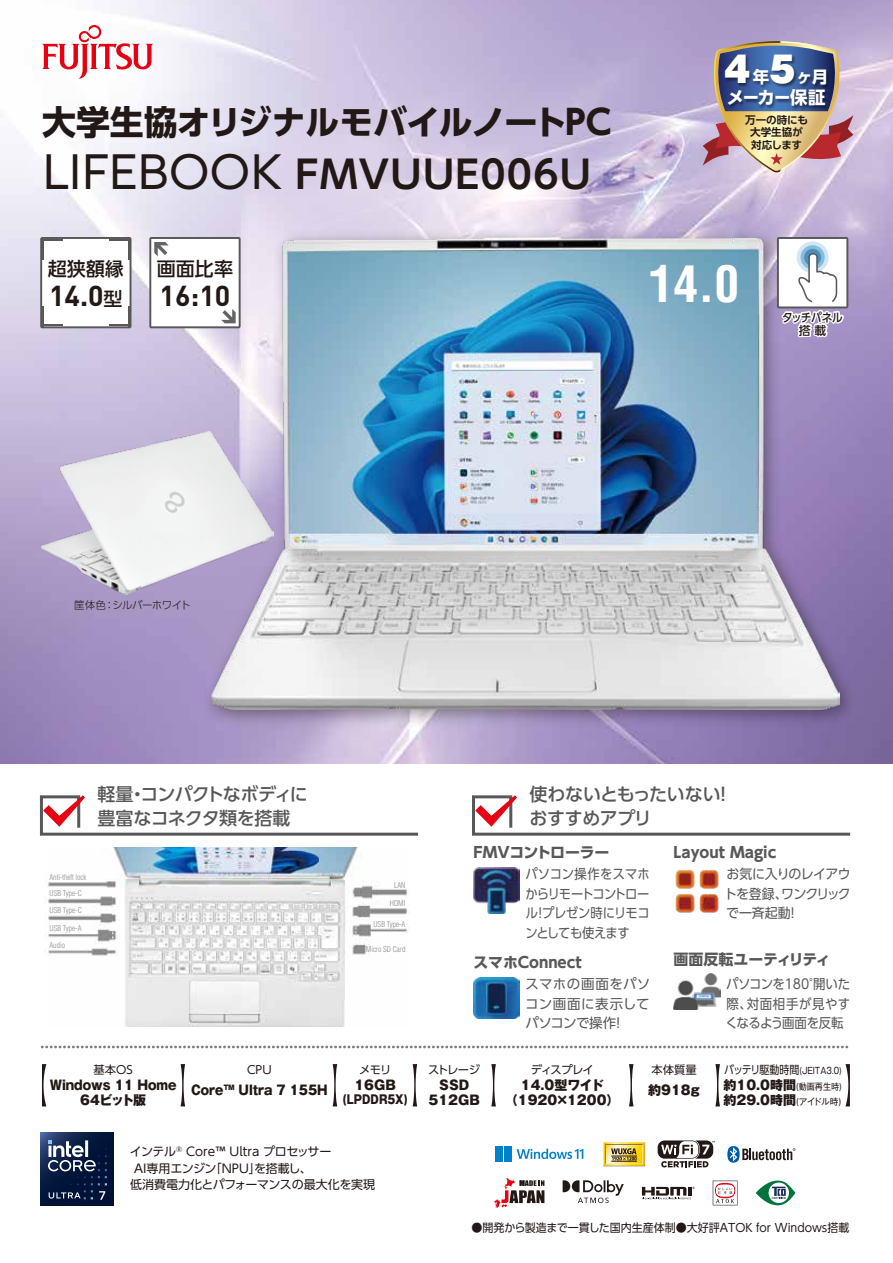
<style>
.page{position:relative;width:893px;height:1263px;background:#fff}
.page>*{position:absolute;margin:0;border:0;box-sizing:border-box;transform-origin:0 0}
.t1{font:700 condensed 49.5px "Helvetica";color:#fff}
.t2{font:700 38.1px "UD Shin Go Pro De";letter-spacing:.035em;color:#221815}
.t3{font:700 33.9px "UD Shin Go Pro";letter-spacing:-.02em;color:#221815}
.t4{font:700 28.5px "DIN Pro";color:#221815}
.t5{font:500 19.05px "UD Shin Go Pro";color:#221815}
.t6{font:500 18px/24px "UD Shin Go Pro";letter-spacing:-.025em;color:#595757}
.t7{font:700 17.4px "UD Shin Go Pro";letter-spacing:-.025em;color:#fff}
.t8{font:700 16.5px "UD Shin Go Pro";color:#fff}
.t9{font:700 15px "UD Shin Go Pro";color:#595757}
.t10{font:700 15px "UD Shin Go Pro";letter-spacing:-.02em;color:#595757}
.t11{font:13.5px/19.5px "UD Shin Go Pro";letter-spacing:-.015em;color:#595757;text-align:justify;scale:.91 1}
.t12{font:13.5px/19.5px "UD Shin Go Pro";letter-spacing:-.015em;color:#595757;text-align:justify;scale:.92 1}
.t13{font:13.5px/19.5px "UD Shin Go Pro";letter-spacing:-.015em;color:#595757;text-align:justify;scale:.96 1}
.t14{font:13.5px/19.5px "UD Shin Go Pro";letter-spacing:-.015em;color:#595757;text-align:justify}
.t15{font:800 12.9px/15.6px "Gothic MB101 Pro";color:#221815;text-align:center}
.t16{font:800 12.9px/15.6px "Gothic MB101 Pro";color:#221815;text-align:center;scale:.95 1}
.t17{font:800 12.9px "Gothic MB101 Pro";color:#221815;scale:.93 1}
.t18{font:12px "UD Shin Go Pro";letter-spacing:-.015em;color:#221815}
.t19{font:800 12px "Gothic MB101 Pro";color:#221815;scale:.86 1}
.t20{font:500 11.85px/12.9px "UD Shin Go Pro";letter-spacing:-.02em;color:#221815;text-align:center;scale:.9 1}
.t21{font:11.4px "UD Shin Go Pro";color:#221815;scale:.96 1}
.t22{font:11.25px "UD Shin Go Pro";letter-spacing:-.04em;color:#221815}
.t23{font:700 10.5px/12.8px "UD Shin Go Pro De";color:#221815;text-align:center}
.t24{font:300 10.5px "UD Shin Go Pro";letter-spacing:-.06em;color:#221815}
.t25{font:9px "Gothic MB101 Pro";color:#221815;scale:.88 1}
.t26{font:300 condensed 7.8px/16.6px "Helvetica";color:#898989}
.s1{font-family:"Fujitsu Infinity Pro";font-weight:400;font-size:49.5px}
.s2{font-family:"UD Shin Go Pro";font-weight:500;font-size:19.05px}
.s3{font-family:"Gothic MB101 Pro";font-weight:900;font-size:34.65px}
.s4{font-family:"UD Shin Go Pro";font-size:11.25px}
.s5{font-weight:400;font-size:9px}
</style>
<div class="page">
<img style="left:0;top:0;width:893px;height:764px">
<img style="left:195px;top:222px;width:669px;height:512px">
<img style="left:211px;top:238px;width:628px;height:472px">
<svg style="left:42px;top:25px;width:111px;height:54px"></svg>
<svg style="left:40px;top:795px;width:379px;height:41px"></svg>
<svg style="left:40px;top:237px;width:91px;height:91px"></svg>
<hr style="left:42px;top:239px;width:2px;height:20px;background:#595757">
<hr style="left:42px;top:239px;width:20px;height:2px;background:#595757">
<hr style="left:42px;top:324px;width:20px;height:2px;background:#595757">
<hr style="left:42px;top:306px;width:2px;height:20px;background:#595757">
<hr style="left:128px;top:239px;width:2px;height:20px;background:#595757">
<hr style="left:109px;top:239px;width:21px;height:2px;background:#595757">
<hr style="left:109px;top:324px;width:21px;height:2px;background:#595757">
<hr style="left:128px;top:306px;width:2px;height:20px;background:#595757">
<svg style="left:149px;top:237px;width:92px;height:91px"></svg>
<svg style="left:42px;top:1045px;width:807px;height:3px"></svg>
<img style="left:41px;top:431px;width:233px;height:163px">
<img style="left:45px;top:847px;width:363px;height:180px">
<svg style="left:40px;top:1132px;width:74px;height:73px;background:#0d2048"></svg>
<svg style="left:48px;top:1140px;width:59px;height:59px;background:#304160"></svg>
<svg style="left:563px;top:1180px;width:61px;height:23px"></svg>
<svg style="left:713px;top:1181px;width:24px;height:24px"></svg>
<svg style="left:494px;top:1178px;width:50px;height:30px"></svg>
<svg style="left:642px;top:1186px;width:52px;height:13px"></svg>
<svg style="left:727px;top:1146px;width:68px;height:16px"></svg>
<div style="left:496px;top:1146px;width:7px;height:7px;background:#0081cc"></div>
<div style="left:504px;top:1146px;width:8px;height:7px;background:#0081cc"></div>
<div style="left:496px;top:1154px;width:7px;height:8px;background:#0081cc"></div>
<div style="left:504px;top:1154px;width:8px;height:8px;background:#0081cc"></div>
<svg style="left:517px;top:1148px;width:66px;height:11px"></svg>
<svg style="left:603px;top:1142px;width:42px;height:24px"></svg>
<svg style="left:756px;top:1180px;width:39px;height:25px"></svg>
<div style="left:658px;top:1140px;width:41px;height:18px;background:#221815;border-radius:7px"></div>
<svg style="left:661px;top:1140px;width:54px;height:27px"></svg>
<svg style="left:181px;top:1064px;width:4px;height:42px"></svg>
<svg style="left:333px;top:1064px;width:4px;height:42px"></svg>
<svg style="left:413px;top:1064px;width:4px;height:42px"></svg>
<svg style="left:491px;top:1064px;width:5px;height:42px"></svg>
<svg style="left:629px;top:1064px;width:4px;height:42px"></svg>
<svg style="left:715px;top:1064px;width:5px;height:42px"></svg>
<svg style="left:845px;top:1064px;width:5px;height:42px"></svg>
<svg style="left:42px;top:1064px;width:4px;height:42px"></svg>
<svg style="left:472px;top:795px;width:379px;height:41px"></svg>
<img style="left:473px;top:867px;width:47px;height:46px">
<img style="left:675px;top:870px;width:44px;height:43px">
<img style="left:473px;top:977px;width:46px;height:41px">
<img style="left:673px;top:974px;width:47px;height:36px">
<svg style="left:703px;top:41px;width:150px;height:131px;background:#cdaba0"></svg>
<img style="left:721px;top:50px;width:113px;height:66px">
<svg style="left:777px;top:237px;width:71px;height:104px"></svg>
<h3 class="t3" style="left:42px;top:94px;width:571px">大学生協オリジナルモバイルノートPC</h3>
<h2 class="t2" style="left:42px;top:143px;width:550px"><span class="s1">LIFEBOOK</span> FMVUUE006U</h2>
<h3 class="t5" style="left:48px;top:253px;width:78px">超狭額縁</h3>
<h3 class="t4" style="left:49px;top:276px;width:75px">14.0<span class="s2">型</span></h3>
<h3 class="t5" style="left:157px;top:253px;width:78px">画面比率</h3>
<h3 class="t4" style="left:160px;top:276px;width:72px">16:10</h3>
<h3 class="t8" style="left:724px;top:64px;width:106px"><span class="s3">4</span>年<span class="s3">5</span>ヶ月</h3>
<h3 class="t7" style="left:727px;top:83px;width:100px">メーカー保証</h3>
<h3 class="t23" style="left:745px;top:113px;width:65px">万一の時にも大学生協が対応します</h3>
<h1 class="t1" style="left:649px;top:253px;width:92px">14.0</h1>
<h3 class="t20" style="left:782px;top:310px;width:69px">タッチパネル搭 載</h3>
<h3 class="t24" style="left:74px;top:597px;width:118px">筐体色：シルバーホワイト</h3>
<h3 class="t6" style="left:98px;top:781px;width:212px">軽量・コンパクトなボディに豊富なコネクタ類を搭載</h3>
<p class="t26" style="left:50px;top:869px;width:38px">Anti-theft lock<br>USB Type-C<br>USB Type-C</p>
<p class="t26" style="left:50px;top:920px;width:33px">USB Type-A<br>Audio</p>
<p class="t26" style="left:394px;top:876px;width:13px">LAN</p>
<p class="t26" style="left:390px;top:895px;width:17px">HDMI</p>
<p class="t26" style="left:373px;top:916px;width:33px">USB Type-A</p>
<p class="t26" style="left:366px;top:941px;width:41px">Micro SD Card</p>
<h3 class="t22" style="left:94px;top:1060px;width:41px">基本OS</h3>
<h3 class="t16" style="left:50px;top:1075px;width:135px">Windows 11 Home<br>64ビット版</h3>
<h3 class="t22" style="left:247px;top:1060px;width:26px">CPU</h3>
<h3 class="t17" style="left:191px;top:1079px;width:148px">Core™ Ultra 7 155H</h3>
<h3 class="t22" style="left:359px;top:1060px;width:34px">メモリ</h3>
<h3 class="t15" style="left:354px;top:1075px;width:43px">16GB</h3>
<h3 class="t19" style="left:343px;top:1089px;width:77px">(LPDDR5X)</h3>
<h3 class="t18" style="left:130px;top:1142px;width:203px">インテル<sup>®</sup> Core™ Ultra プロセッサー</h3>
<h3 class="t18" style="left:134px;top:1158px;width:179px">AI専用エンジン「NPU」を搭載し、</h3>
<h3 class="t18" style="left:130px;top:1175px;width:246px">低消費電力化とパフォーマンスの最大化を実現</h3>
<h3 class="t6" style="left:529px;top:781px;width:204px">使わないともったいない！おすすめアプリ</h3>
<h3 class="t10" style="left:473px;top:840px;width:138px">FMVコントローラー</h3>
<h3 class="t9" style="left:673px;top:840px;width:104px">Layout Magic</h3>
<h3 class="t11" style="left:525px;top:864px;width:138px">パソコン操作をスマホからリモートコントロール！プレゼン時にリモコンとしても使えます</h3>
<h3 class="t9" style="left:473px;top:950px;width:110px">スマホConnect</h3>
<h3 class="t14" style="left:525px;top:974px;width:127px">スマホの画面をパソコン画面に表示してパソコンで操作！</h3>
<h3 class="t13" style="left:724px;top:864px;width:133px">お気に入りのレイアウトを登録、ワンクリックで一斉起動！</h3>
<h3 class="t9" style="left:673px;top:947px;width:159px">画面反転ユーティリティ</h3>
<h3 class="t12" style="left:725px;top:974px;width:137px">パソコンを180°開いた際、対面相手が見やすくなるよう画面を反転</h3>
<h3 class="t22" style="left:428px;top:1060px;width:53px">ストレージ</h3>
<h3 class="t15" style="left:429px;top:1075px;width:53px">SSD<br>512GB</h3>
<h3 class="t22" style="left:531px;top:1060px;width:65px">ディスプレイ</h3>
<h3 class="t15" style="left:505px;top:1075px;width:116px">14.0型ワイド（1920×1200）</h3>
<h3 class="t22" style="left:651px;top:1060px;width:47px">本体質量</h3>
<h3 class="t15" style="left:648px;top:1081px;width:53px">約918g</h3>
<p class="t25" style="left:724px;top:1063px;width:135px"><span class="s4">バッテリ駆動時間</span>(JEITA3.0)</p>
<h3 class="t15" style="left:723px;top:1075px;width:120px;text-align:left">約10.0時間<span class="s5">(動画再生時)</span>約29.0時間<span class="s5">(アイドル時)</span></h3>
<h3 class="t21" style="left:471px;top:1218px;width:395px">●開発から製造まで一貫した国内生産体制●大好評ATOK for Windows搭載</h3>
</div>
